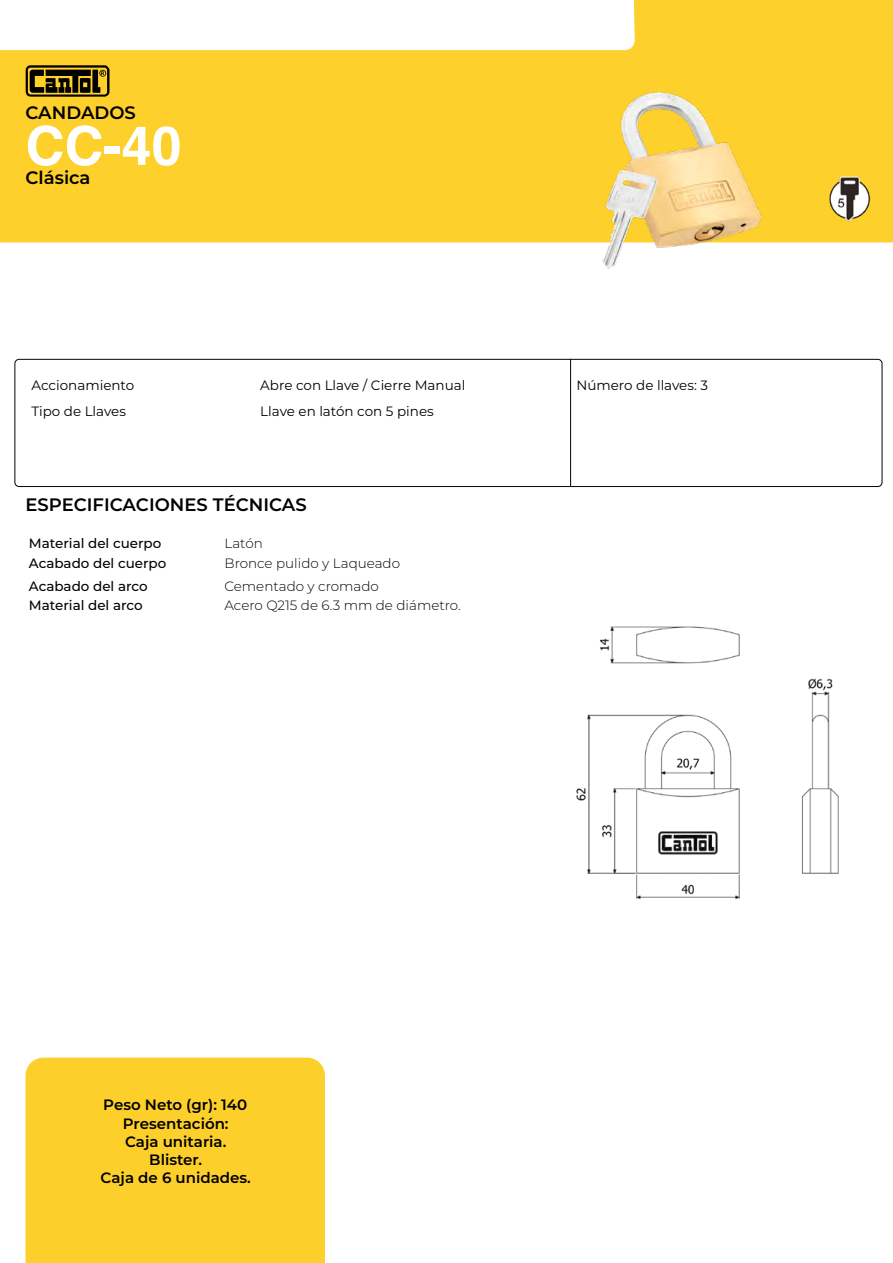
<style>
.page{position:relative;width:893px;height:1263px;background:#fff}
.page>*{position:absolute;margin:0;border:0;box-sizing:border-box;transform-origin:0 0}
.Texto_grande{font:700 54px "Helvetica";color:#fff}
.t1{font:600 18px "Montserrat";color:#000}
.t2{font:600 15px "Montserrat";color:#000}
.t3{font:13.5px "Montserrat";color:#000}
.t4{font:300 13.5px "Montserrat";color:#000}
.t5{font:500 13.5px "Montserrat";color:#000}
</style>
<div class="page">
<svg style="left:0;top:0;width:893px;height:242px;fill:#fdd02c"></svg>
<hr style="left:570px;top:359px;width:1px;height:127px;background:#000">
<svg style="left:26px;top:65px;width:84px;height:32px;background:#604d10"></svg>
<div style="left:15px;top:359px;width:867px;height:128px;border:1px solid #030404;border-radius:4px"></div>
<img style="left:824px;top:167px;width:50px;height:65px">
<img style="left:576px;top:626px;width:263px;height:273px">
<div style="left:26px;top:1057px;width:299px;height:206px;background:#fdcf2b"></div>
<img style="left:521px;top:39px;width:278px;height:230px">
<p class="t1" style="left:26px;top:100px;width:112px">CANDADOS</p>
<p class="Texto_grande" style="left:26px;top:113px;width:158px">CC-40</p>
<p class="t1" style="left:26px;top:165px;width:67px">Clásica</p>
<p class="t3" style="left:32px;top:376px;width:104px">Accionamiento</p>
<p class="t3" style="left:260px;top:376px;width:207px">Abre con Llave / Cierre Manual</p>
<p class="t3" style="left:576px;top:376px;width:133px">Número de llaves: 3</p>
<p class="t3" style="left:32px;top:401px;width:96px">Tipo de Llaves</p>
<p class="t3" style="left:260px;top:401px;width:175px">Llave en latón con 5 pines</p>
<p class="t1" style="left:26px;top:492px;width:283px">ESPECIFICACIONES TÉCNICAS</p>
<p class="t5" style="left:29px;top:534px;width:134px">Material del cuerpo</p>
<p class="t4" style="left:225px;top:534px;width:40px">Latón</p>
<p class="t5" style="left:29px;top:554px;width:139px">Acabado del cuerpo</p>
<p class="t4" style="left:225px;top:554px;width:177px">Bronce pulido y Laqueado</p>
<p class="t5" style="left:29px;top:576px;width:120px">Acabado del arco</p>
<p class="t4" style="left:225px;top:577px;width:156px">Cementado y cromado</p>
<p class="t5" style="left:29px;top:596px;width:115px">Material del arco</p>
<p class="t4" style="left:225px;top:596px;width:238px">Acero Q215 de 6.3 mm de diámetro.</p>
<p class="t2" style="left:103px;top:1094px;width:145px">Peso Neto (gr): 140</p>
<p class="t2" style="left:123px;top:1113px;width:107px">Presentación:</p>
<p class="t2" style="left:125px;top:1131px;width:103px">Caja unitaria.</p>
<p class="t2" style="left:149px;top:1149px;width:55px">Blister.</p>
<p class="t2" style="left:101px;top:1167px;width:152px">Caja de 6 unidades.</p>
</div>
